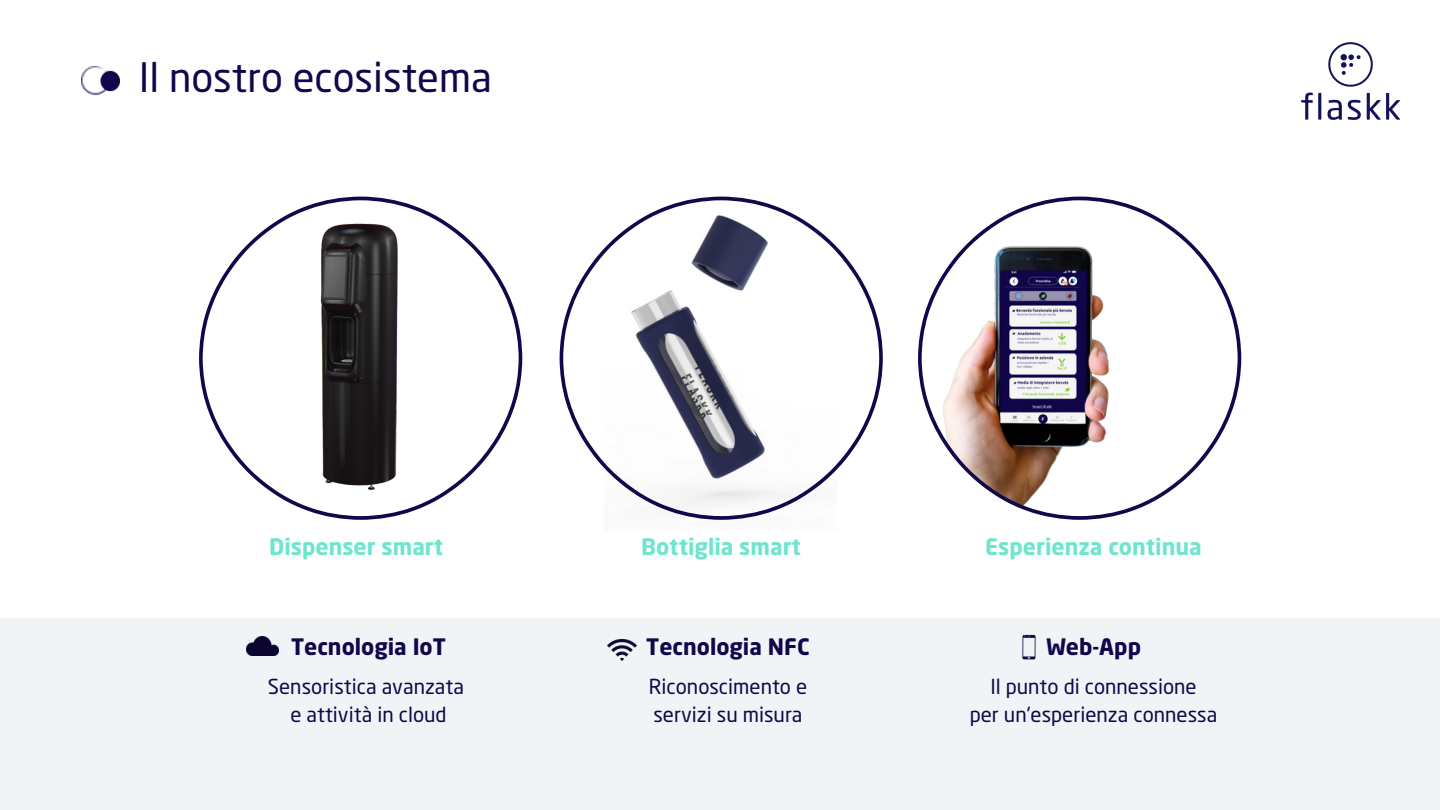
<style>
.page{position:relative;width:1440px;height:810px;background:#fff}
.page>*{position:absolute;margin:0;border:0;box-sizing:border-box;transform-origin:0 0}
.t1{font:40.1px "Neo Sans Std";color:#12074a}
.t2{font:700 22.4px "Neo Sans Std";color:#6fe5cd}
.t3{font:700 22.4px "Neo Sans Std";color:#12074a}
.t4{font:20.4px "Neo Sans Std";color:#12074a}
</style>
<div class="page">
<img style="left:81px;top:67px;width:39px;height:28px">
<svg style="left:199px;top:197px;width:323px;height:323px"></svg>
<svg style="left:560px;top:197px;width:323px;height:323px"></svg>
<svg style="left:918px;top:197px;width:323px;height:323px"></svg>
<img style="left:279px;top:220px;width:154px;height:276px">
<div style="left:0;top:618px;width:1440px;height:192px;background:#f1f4f6"></div>
<img style="left:607px;top:639px;width:30px;height:21px">
<img style="left:247px;top:637px;width:31px;height:18px">
<img style="left:1018px;top:634px;width:24px;height:29px">
<img style="left:1301px;top:42px;width:98px;height:78px">
<p class="t1" style="left:139px;top:61px;width:355px">Il nostro ecosistema</p>
<p class="t2" style="left:269px;top:538px;width:176px">Dispenser smart</p>
<p class="t2" style="left:641px;top:538px;width:161px">Bottiglia smart</p>
<p class="t2" style="left:985px;top:538px;width:218px">Esperienza continua</p>
<p class="t3" style="left:291px;top:638px;width:156px">Tecnologia IoT</p>
<p class="t4" style="left:268px;top:678px;width:198px">Sensoristica avanzata</p>
<p class="t4" style="left:290px;top:706px;width:158px">e attività in cloud</p>
<p class="t3" style="left:646px;top:638px;width:165px">Tecnologia NFC</p>
<p class="t4" style="left:649px;top:678px;width:160px">Riconoscimento e</p>
<p class="t4" style="left:653px;top:706px;width:151px">servizi su misura</p>
<p class="t3" style="left:1046px;top:638px;width:96px">Web-App</p>
<p class="t4" style="left:990px;top:678px;width:208px">Il punto di connessione</p>
<p class="t4" style="left:970px;top:706px;width:249px">per un'esperienza connessa</p>
</div>
